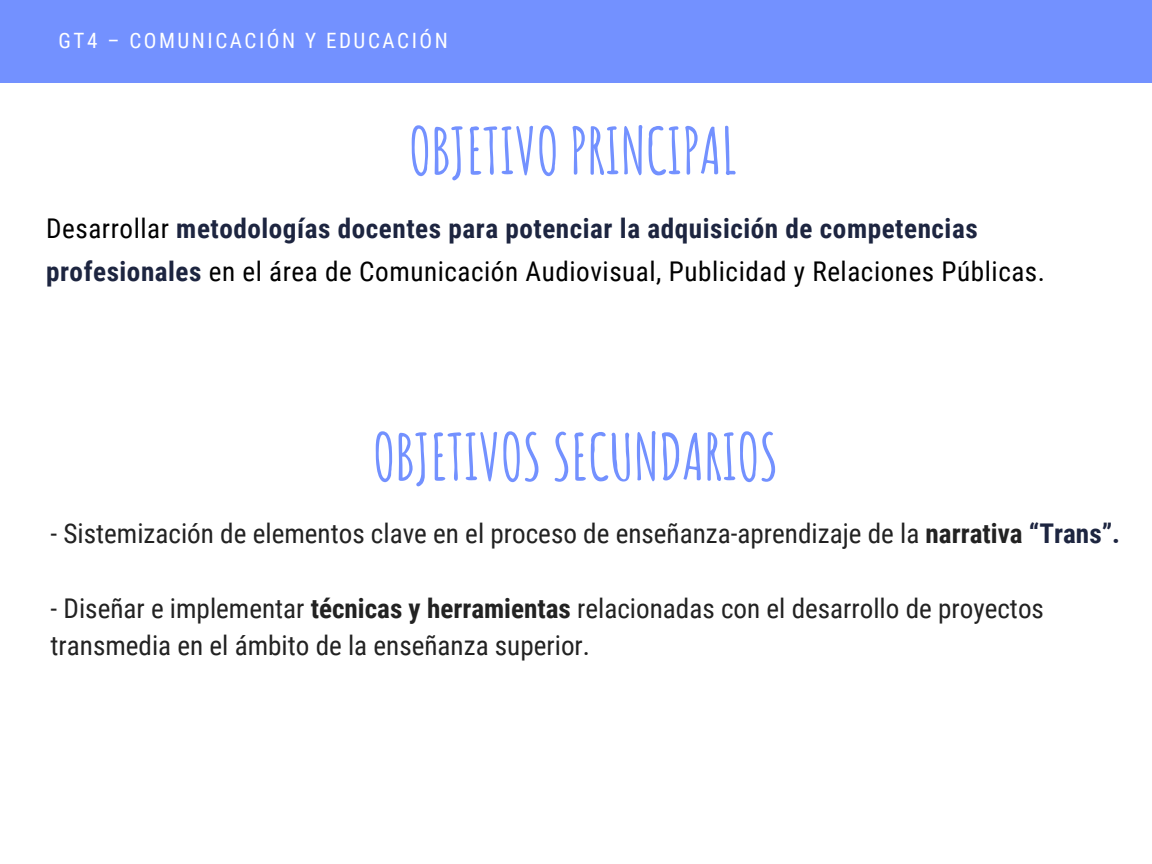
<style>
.page{position:relative;width:1152px;height:864px;background:#fff}
.page>*{position:absolute;margin:0;border:0;box-sizing:border-box;transform-origin:0 0}
.t1{font:700 63.45px "Amatic SC";letter-spacing:-.01em;color:#7391ff}
.t2{font:27.15px/37.2px "Roboto Condensed";color:#222}
.t3{font:27.15px/42.8px "Roboto Condensed";letter-spacing:.02em;color:#000}
.t4{font:21.15px "Roboto Condensed";letter-spacing:.12em;color:#fff}
.s1{font-weight:700;color:#1d2540}
.s2{font-weight:700}
</style>
<div class="page">
<div style="left:0;top:0;width:1152px;height:82px;background:#7391ff"></div>
<p class="t4" style="left:58px;top:29px;width:391px">GT4 – COMUNICACIÓN Y EDUCACIÓN</p>
<h1 class="t1" style="left:409px;top:110px;width:330px">OBJETIVO PRINCIPAL</h1>
<p class="t3" style="left:46px;top:208px;width:1000px">Desarrollar <span class="s1">metodologías docentes para potenciar la adquisición de competencias profesionales</span> en el área de Comunicación Audiovisual, Publicidad y Relaciones Públicas.</p>
<h1 class="t1" style="left:373px;top:416px;width:407px">OBJETIVOS SECUNDARIOS</h1>
<p class="t2" style="left:51px;top:516px;width:1071px">- Sistemización de elementos clave en el proceso de enseñanza-aprendizaje de la <span class="s2">narrativa</span> <span class="s1">“Trans”.</span></p>
<p class="t2" style="left:51px;top:590px;width:995px">- Diseñar e implementar <span class="s2">técnicas y herramientas</span> relacionadas con el desarrollo de proyectos transmedia en el ámbito de la enseñanza superior.</p>
</div>
